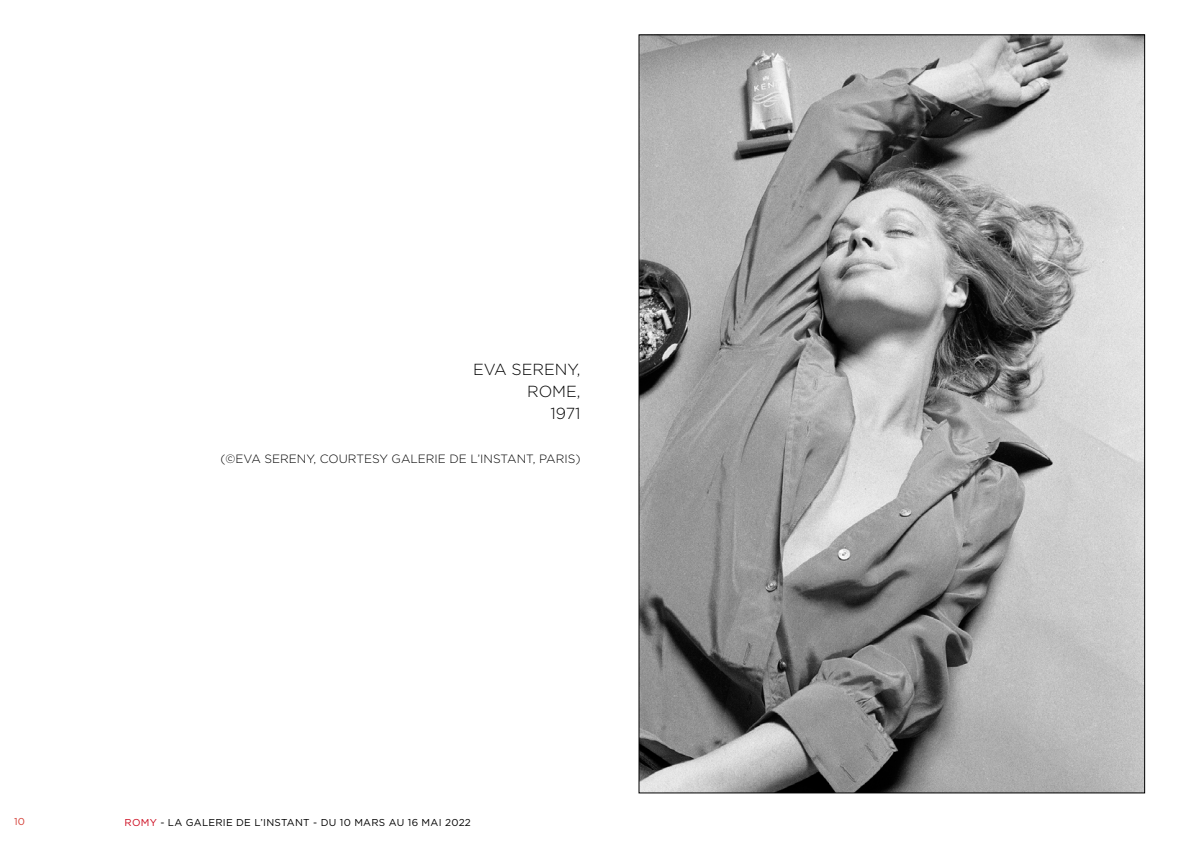
<style>
.page{position:relative;width:1191px;height:842px;background:#fff}
.page>*{position:absolute;margin:0;border:0;box-sizing:border-box;transform-origin:0 0}
.t1{font:300 16px/22px "Gotham";color:#000;text-align:right}
.t2{font:300 12px "Gotham";color:#000}
.t3{font:10px "Gotham";letter-spacing:.025em;color:#000}
.t4{font:10px "Gotham";color:#d43e36}
.s1{color:#cd0b1f}
</style>
<div class="page">
<img style="left:640px;top:36px;width:503px;height:755px">
<h1 class="t1" style="left:473px;top:358px;width:109px">EVA SERENY,<br>ROME,<br>1971</h1>
<p class="t2" style="left:220px;top:451px;width:362px">(©EVA SERENY, COURTESY GALERIE DE L’INSTANT, PARIS)</p>
<p class="t4" style="left:14px;top:815px;width:12px">10</p>
<p class="t3" style="left:125px;top:816px;width:348px"><span class="s1">ROMY</span> - LA GALERIE DE L’INSTANT - DU 10 MARS AU 16 MAI 2022</p>
</div>
